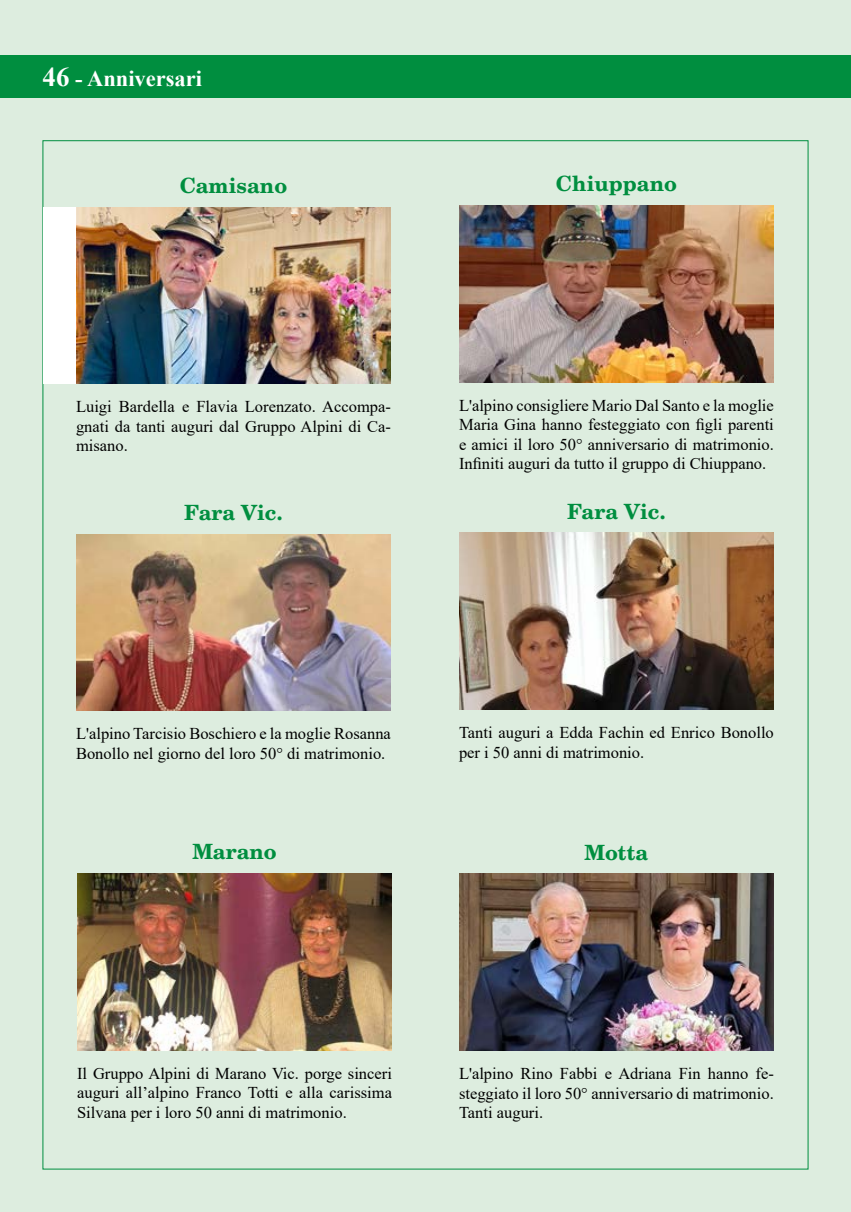
<style>
.page{position:relative;width:851px;height:1212px;background:#fff}
.page>*{position:absolute;margin:0;border:0;box-sizing:border-box;transform-origin:0 0}
.t1{font:700 22.5px "Times New Roman";color:#fff}
.t2{font:700 21px "C059";color:#008e3f}
.t3{font:16.5px/19.5px "Times New Roman";color:#000;text-align:justify}
.s1{font-size:27px}
</style>
<div class="page">
<div style="left:0;top:0;width:850px;height:1212px;background:#ddeddf"></div>
<div style="left:0;top:55px;width:850px;height:43px;background:#008e3f"></div>
<hr style="left:850px;top:55px;width:1px;height:43px;background:#008e3f">
<img style="left:76px;top:534px;width:315px;height:177px">
<div style="left:43px;top:207px;width:348px;height:177px;background:#fff"></div>
<img style="left:76px;top:207px;width:315px;height:177px">
<img style="left:459px;top:533px;width:314px;height:176px">
<img style="left:459px;top:874px;width:314px;height:176px">
<img style="left:459px;top:206px;width:314px;height:176px">
<img style="left:77px;top:873px;width:315px;height:177px">
<h1 class="t1" style="left:43px;top:62px;width:161px"><span class="s1">46</span> - Anniversari</h1>
<p class="t2" style="left:180px;top:168px;width:109px">Camisano</p>
<p class="t2" style="left:556px;top:167px;width:122px">Chiuppano</p>
<p class="t3" style="left:76px;top:396px;width:316px">Luigi Bardella e Flavia Lorenzato. Accompa&shy;gnati da tanti auguri dal Gruppo Alpini di Ca&shy;misano.</p>
<p class="t2" style="left:184px;top:495px;width:100px">Fara Vic.</p>
<p class="t3" style="left:459px;top:395px;width:316px">L'alpino consigliere Mario Dal Santo e la moglie Maria Gina hanno festeggiato con figli parenti e amici il loro 50° anniversario di matrimonio.<br>Infiniti auguri da tutto il gruppo di Chiuppano.</p>
<p class="t2" style="left:567px;top:494px;width:100px">Fara Vic.</p>
<p class="t3" style="left:76px;top:724px;width:316px">L'alpino Tarcisio Boschiero e la moglie Rosanna<br>Bonollo nel giorno del loro 50° di matrimonio.</p>
<p class="t2" style="left:192px;top:835px;width:86px">Marano</p>
<p class="t3" style="left:459px;top:722px;width:316px">Tanti auguri a Edda Fachin ed Enrico Bonollo per i 50 anni di matrimonio.</p>
<p class="t2" style="left:584px;top:835px;width:65px">Motta</p>
<p class="t3" style="left:77px;top:1063px;width:316px">Il Gruppo Alpini di Marano Vic. porge sinceri auguri all’alpino Franco Totti e alla carissima Silvana per i loro 50 anni di matrimonio.</p>
<p class="t3" style="left:459px;top:1063px;width:316px">L'alpino Rino Fabbi e Adriana Fin hanno fe&shy;steggiato il loro 50° anniversario di matrimonio.<br>Tanti auguri.</p>
</div>
